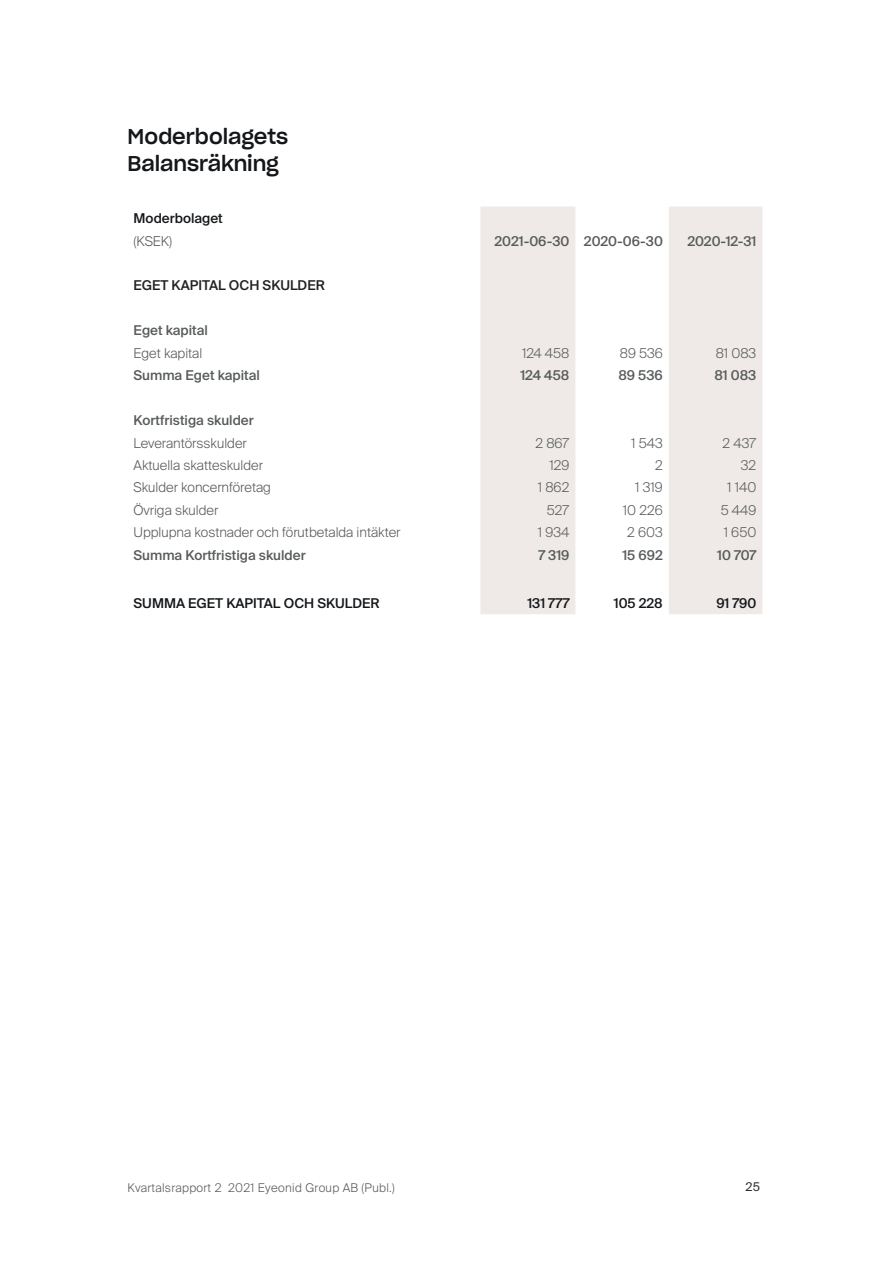
<style>
.page{position:relative;width:893px;height:1263px;background:#fff}
.page>*{position:absolute;margin:0;border:0;box-sizing:border-box;transform-origin:0 0}
.t1{font:21px "Sharp Grotesk Medium 20";letter-spacing:-.005em;color:#14171a}
.t2{font:300 13.5px "Suisse Intl";color:#585b5c}
.t3{font:500 13.5px "Suisse Intl";color:#585b5c}
.t4{font:500 13.5px "Suisse Intl";color:#14171a}
.t5{font:500 13.5px "Suisse Intl";color:#212121}
.t6{font:300 12px "Suisse Intl";letter-spacing:.025em;color:#585b5c}
.t7{font:12px "Suisse Intl";color:#2a2e30}
</style>
<div class="page">
<div style="left:480px;top:207px;width:95px;height:407px;background:#efeae7"></div>
<div style="left:669px;top:207px;width:93px;height:407px;background:#efeae7"></div>
<p class="t1" style="left:128px;top:119px;width:162px">Moderbolagets</p>
<p class="t1" style="left:128px;top:146px;width:153px">Balansräkning</p>
<p class="t4" style="left:134px;top:210px;width:91px">Moderbolaget</p>
<p class="t2" style="left:134px;top:233px;width:40px">(KSEK)</p>
<p class="t3" style="left:494px;top:233px;width:76px">2021-06-30</p>
<p class="t3" style="left:584px;top:233px;width:80px">2020-06-30</p>
<p class="t3" style="left:687px;top:233px;width:70px">2020-12-31</p>
<p class="t5" style="left:134px;top:278px;width:193px">EGET KAPITAL OCH SKULDER</p>
<p class="t3" style="left:134px;top:323px;width:76px">Eget kapital</p>
<p class="t2" style="left:134px;top:345px;width:70px">Eget kapital</p>
<p class="t2" style="left:522px;top:345px;width:49px">124 458</p>
<p class="t2" style="left:620px;top:345px;width:45px">89 536</p>
<p class="t2" style="left:716px;top:345px;width:42px">81 083</p>
<p class="t3" style="left:134px;top:368px;width:128px">Summa Eget kapital</p>
<p class="t3" style="left:520px;top:368px;width:50px">124 458</p>
<p class="t3" style="left:618px;top:368px;width:46px">89 536</p>
<p class="t3" style="left:714px;top:368px;width:43px">81 083</p>
<p class="t3" style="left:134px;top:413px;width:122px">Kortfristiga skulder</p>
<p class="t2" style="left:134px;top:435px;width:115px">Leverantörsskulder</p>
<p class="t2" style="left:535px;top:435px;width:35px">2 867</p>
<p class="t2" style="left:631px;top:435px;width:33px">1 543</p>
<p class="t2" style="left:723px;top:435px;width:35px">2 437</p>
<p class="t2" style="left:134px;top:457px;width:131px">Aktuella skatteskulder</p>
<p class="t2" style="left:549px;top:457px;width:21px">129</p>
<p class="t2" style="left:655px;top:457px;width:9px">2</p>
<p class="t2" style="left:741px;top:457px;width:17px">32</p>
<p class="t2" style="left:134px;top:480px;width:139px">Skulder koncernföretag</p>
<p class="t2" style="left:538px;top:480px;width:33px">1 862</p>
<p class="t2" style="left:635px;top:480px;width:29px">1 319</p>
<p class="t2" style="left:727px;top:480px;width:31px">1 140</p>
<p class="t2" style="left:134px;top:502px;width:86px">Övriga skulder</p>
<p class="t2" style="left:547px;top:502px;width:24px">527</p>
<p class="t2" style="left:623px;top:502px;width:41px">10 226</p>
<p class="t2" style="left:721px;top:502px;width:37px">5 449</p>
<p class="t2" style="left:134px;top:525px;width:268px">Upplupna kostnader och förutbetalda intäkter</p>
<p class="t2" style="left:538px;top:525px;width:33px">1 934</p>
<p class="t2" style="left:627px;top:525px;width:37px">2 603</p>
<p class="t2" style="left:724px;top:525px;width:34px">1 650</p>
<p class="t3" style="left:134px;top:547px;width:174px">Summa Kortfristiga skulder</p>
<p class="t3" style="left:538px;top:547px;width:32px">7 319</p>
<p class="t3" style="left:622px;top:547px;width:42px">15 692</p>
<p class="t3" style="left:717px;top:547px;width:41px">10 707</p>
<p class="t4" style="left:134px;top:596px;width:247px">SUMMA EGET KAPITAL OCH SKULDER</p>
<p class="t4" style="left:527px;top:596px;width:43px">131 777</p>
<p class="t4" style="left:614px;top:596px;width:51px">105 228</p>
<p class="t4" style="left:716px;top:596px;width:41px">91 790</p>
<p class="t6" style="left:128px;top:1180px;width:269px">Kvartalsrapport 2 2021 Eyeonid Group AB (Publ.)</p>
<p class="t7" style="left:746px;top:1180px;width:16px">25</p>
</div>
